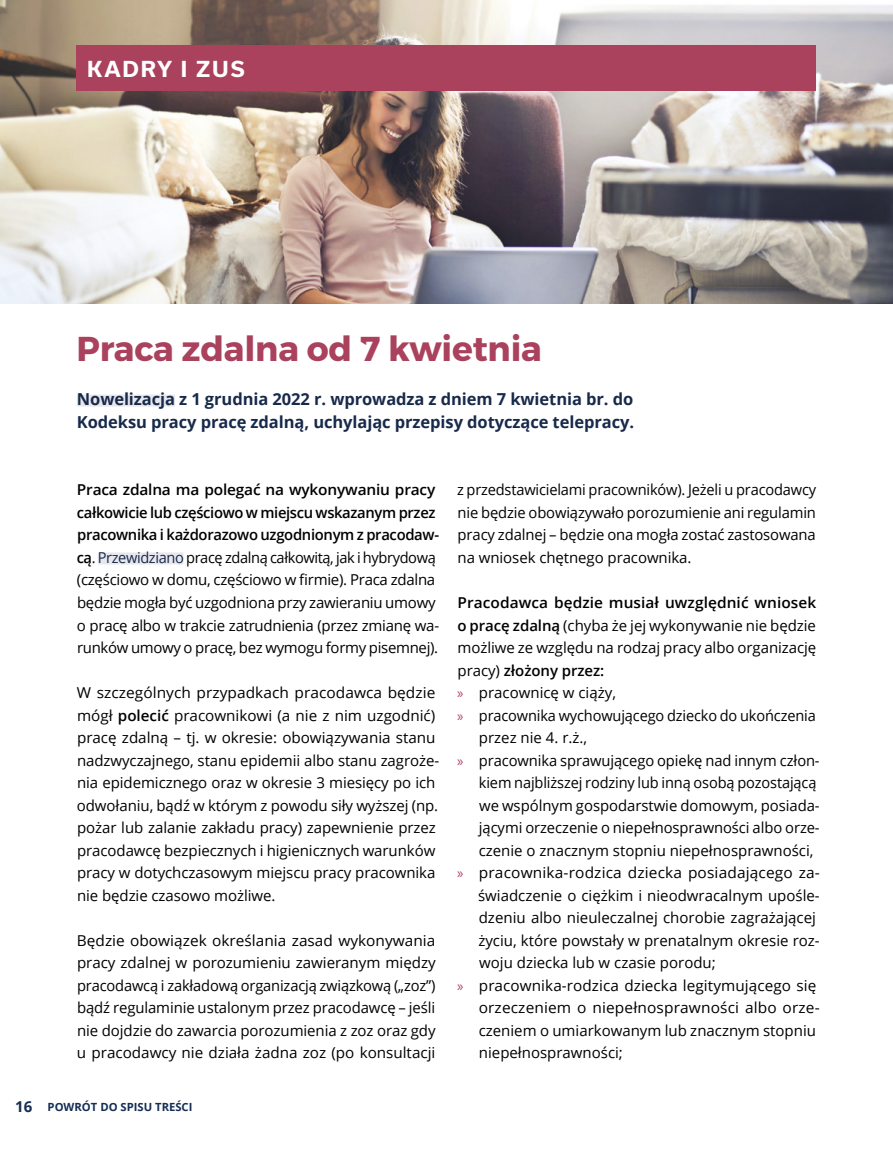
<style>
.page{position:relative;width:893px;height:1149px;background:#fff}
.page>*{position:absolute;margin:0;border:0;box-sizing:border-box;transform-origin:0 0}
.t1{font:34.5px "Trueno Bd";letter-spacing:-.005em;color:#aa415d}
.t2{font:700 21px "Usual";letter-spacing:.09em;color:#fff}
.t3{font:700 16.5px/22.5px "Open Sans";letter-spacing:-.005em;color:#182a4b}
.t4{font:15px/22.5px "Open Sans";letter-spacing:-.005em;color:#000}
.t5{font:600 15px "Open Sans";letter-spacing:.005em;color:#000}
.t6{font:700 11.25px "Open Sans";color:#152e55}
.s1{font-weight:600}
.s2{color:#182a4b}
.s3{font-size:15px}
.s4{font-weight:400}
.s5{font-family:"Myriad Pro";color:#aa415d}
</style>
<div class="page">
<div style="left:98px;top:552px;width:85px;height:12px;background:#e8e7ed"></div>
<img style="left:0;top:0;width:893px;height:303px">
<div style="left:77px;top:394px;width:98px;height:12px;background:#e8e7ed"></div>
<div style="left:76px;top:46px;width:740px;height:45px;background:#aa415d"></div>
<h2 class="t2" style="left:87px;top:57px;width:159px">KADRY I ZUS</h2>
<h1 class="t1" style="left:76px;top:327px;width:467px">Praca zdalna od 7 kwietnia</h1>
<p class="t3" style="left:77px;top:387px;width:559px">Nowelizacja z 1 grudnia 2022 r. wprowadza z dniem 7 kwietnia br. do<br>Kodeksu pracy pracę zdalną, uchylając przepisy dotyczące telepracy.</p>
<p class="t4" style="left:77px;top:478px;width:364px"><span class="s1">Praca zdalna ma polegać na wykonywaniu pracy całkowicie lub częściowo w miejscu wskazanym przez pracownika i każdorazowo uzgodnionym z pracodaw&shy;cą</span>. <span class="s2">Przewidziano</span> pracę zdalną całkowitą, jak i hybrydową (częściowo w domu, częściowo w firmie). Praca zdalna będzie mogła być uzgodniona przy zawieraniu umowy o pracę albo w trakcie zatrudnienia (przez zmianę wa&shy;runków umowy o pracę, bez wymogu formy pisemnej).</p>
<p class="t4" style="left:77px;top:680px;width:364px">W szczególnych przypadkach pracodawca będzie mógł <span class="s1">polecić</span> pracownikowi (a nie z nim uzgodnić) pracę zdalną – tj. w okresie: obowiązywania stanu nadzwyczajnego, stanu epidemii albo stanu zagroże&shy;nia epidemicznego oraz w okresie 3 miesięcy po ich odwołaniu, bądź w którym z powodu siły wyższej (np. pożar lub zalanie zakładu pracy) zapewnienie przez pracodawcę bezpiecznych i higienicznych warunków pracy w dotychczasowym miejscu pracy pracownika nie będzie czasowo możliwe.</p>
<p class="t4" style="left:77px;top:928px;width:360px;text-align:justify">Będzie obowiązek określania zasad wykonywania pracy zdalnej w porozumieniu zawieranym między pracodawcą i zakładową organizacją związkową („zoz”) bądź regulaminie ustalonym przez pracodawcę – jeśli nie dojdzie do zawarcia porozumienia z zoz oraz gdy u pracodawcy nie działa żadna zoz (po konsultacji</p>
<p class="t6" style="left:15px;top:1098px;width:179px"><span class="s3">16</span> POWRÓT DO SPISU TREŚCI</p>
<p class="t4" style="left:457px;top:478px;width:361px;text-align:justify">z przedstawicielami pracowników). Jeżeli u pracodawcy nie będzie obowiązywało porozumienie ani regulamin pracy zdalnej – będzie ona mogła zostać zastosowana na wniosek chętnego pracownika.</p>
<p class="t5" style="left:457px;top:592px;width:360px">Pracodawca będzie musiał uwzględnić wniosek</p>
<p class="t4" style="left:457px;top:613px;width:360px"><span class="s1">o pracę zdalną</span> (chyba że jej wykonywanie nie będzie</p>
<p class="t4" style="left:458px;top:635px;width:360px">możliwe ze względu na rodzaj pracy albo organizację</p>
<p class="t5" style="left:458px;top:659px;width:148px"><span class="s4">pracy)</span> złożony przez:</p>
<p class="t4" style="left:457px;top:680px;width:160px"><span class="s5">»</span> pracownicę w ciąży,</p>
<p class="t4" style="left:457px;top:703px;width:360px"><span class="s5">»</span> pracownika wychowującego dziecko do ukończenia</p>
<p class="t4" style="left:479px;top:725px;width:110px">przez nie 4. r.ż.,</p>
<p class="t4" style="left:457px;top:748px;width:364px"><span class="s5">»</span> pracownika sprawującego opiekę nad innym człon-</p>
<p class="t4" style="left:479px;top:770px;width:339px">kiem najbliższej rodziny lub inną osobą pozostającą</p>
<p class="t4" style="left:479px;top:793px;width:342px">we wspólnym gospodarstwie domowym, posiada-</p>
<p class="t4" style="left:479px;top:815px;width:342px">jącymi orzeczenie o niepełnosprawności albo orze-</p>
<p class="t4" style="left:479px;top:838px;width:336px">czenie o znacznym stopniu niepełnosprawności,</p>
<p class="t4" style="left:457px;top:860px;width:364px"><span class="s5">»</span> pracownika-rodzica dziecka posiadającego za-</p>
<p class="t4" style="left:478px;top:883px;width:343px">świadczenie o ciężkim i nieodwracalnym upośle-</p>
<p class="t4" style="left:479px;top:905px;width:339px">dzeniu albo nieuleczalnej chorobie zagrażającej</p>
<p class="t4" style="left:478px;top:928px;width:343px">życiu, które powstały w prenatalnym okresie roz-</p>
<p class="t4" style="left:479px;top:950px;width:238px">woju dziecka lub w czasie porodu;</p>
<p class="t4" style="left:457px;top:973px;width:361px"><span class="s5">»</span> pracownika-rodzica dziecka legitymującego się</p>
<p class="t4" style="left:479px;top:995px;width:343px">orzeczeniem o niepełnosprawności albo orze-</p>
<p class="t4" style="left:479px;top:1018px;width:339px">czeniem o umiarkowanym lub znacznym stopniu</p>
<p class="t4" style="left:479px;top:1040px;width:146px">niepełnosprawności;</p>
</div>
